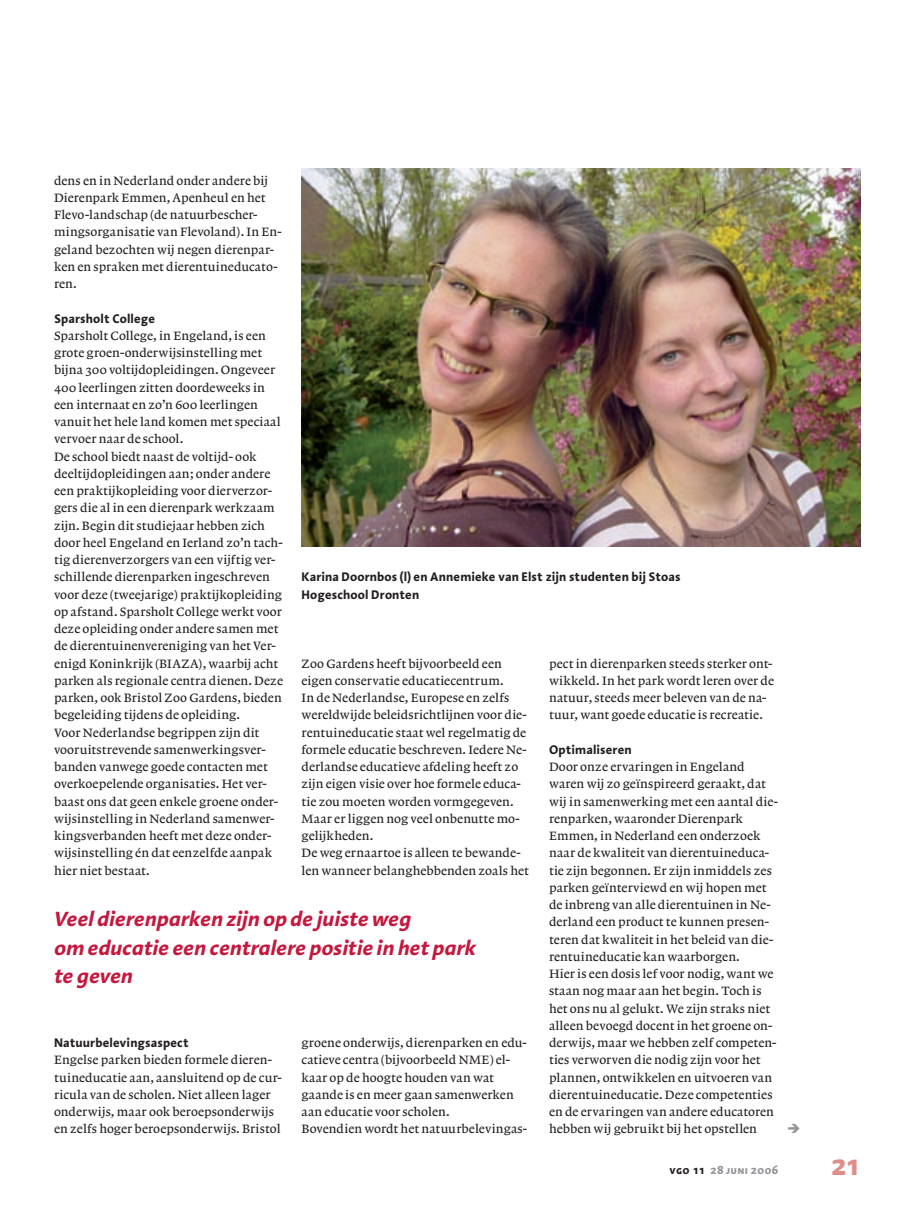
<style>
.page{position:relative;width:915px;height:1212px;background:#fff}
.page>*{position:absolute;margin:0;border:0;box-sizing:border-box;transform-origin:0 0}
.t1{font:700 30px "Linotype Aroma";color:#df8d89}
.t2{font:italic 700 21px/28.5px "Linotype Aroma";letter-spacing:-.005em;color:#c5183f}
.t3{font:500 12.75px/17.2px "Lexicon No 1 Roman A";letter-spacing:.01em;color:#231f20}
.t4{font:700 12.75px/17.2px "Linotype Aroma";letter-spacing:.005em;color:#231f20}
.t5{font:700 12px "Linotype Aroma SC";letter-spacing:.025em;color:#939598}
.s1{color:#231f20}
</style>
<div class="page">
<img style="left:301px;top:168px;width:559px;height:379px">
<p class="t3" style="left:54px;top:172px;width:229px">dens en in Nederland onder andere bij Dierenpark Emmen, Apenheul en het Flevo-landschap (de natuurbescher&shy;mingsorganisatie van Flevoland). In En&shy;geland bezochten wij negen dierenpar&shy;ken en spraken met dierentuineducato&shy;ren.</p>
<p class="t4" style="left:54px;top:309px;width:103px">Sparsholt College</p>
<p class="t3" style="left:54px;top:327px;width:230px">Sparsholt College, in Engeland, is een grote groen-onderwijsinstelling met bijna 300 voltijdopleidingen. Ongeveer 400 leerlingen zitten doordeweeks in een internaat en zo’n 600 leerlingen vanuit het hele land komen met speciaal vervoer naar de school.<br>De school biedt naast de voltijd- ook deeltijdopleidingen aan; onder andere een praktijkopleiding voor dierverzor&shy;gers die al in een dierenpark werkzaam zijn. Begin dit studiejaar hebben zich door heel Engeland en Ierland zo’n tach&shy;tig dierenverzorgers van een vijftig ver&shy;schillende dierenparken ingeschreven voor deze (tweejarige) praktijkopleiding op afstand. Sparsholt College werkt voor deze opleiding onder andere samen met de dierentuinenvereniging van het Ver&shy;enigd Koninkrijk (BIAZA), waarbij acht parken als regionale centra dienen. Deze parken, ook Bristol Zoo Gardens, bieden begeleiding tijdens de opleiding.<br>Voor Nederlandse begrippen zijn dit vooruitstrevende samenwerkingsver&shy;banden vanwege goede contacten met overkoepelende organisaties. Het ver&shy;baast ons dat geen enkele groene onder&shy;wijsinstelling in Nederland samenwer&shy;kingsverbanden heeft met deze onder&shy;wijsinstelling én dat eenzelfde aanpak hier niet bestaat.</p>
<p class="t4" style="left:301px;top:568px;width:380px">Karina Doornbos (l) en Annemieke van Elst zijn studenten bij Stoas<br>Hogeschool Dronten</p>
<p class="t3" style="left:549px;top:655px;width:226px">pect in dierenparken steeds sterker ont&shy;wikkeld. In het park wordt leren over de natuur, steeds meer beleven van de na&shy;tuur, want goede educatie is recreatie.</p>
<p class="t4" style="left:549px;top:740px;width:84px">Optimaliseren</p>
<p class="t3" style="left:549px;top:758px;width:230px">Door onze ervaringen in Engeland waren wij zo geïnspireerd geraakt, dat wij in samenwerking met een aantal die&shy;renparken, waaronder Dierenpark Emmen, in Nederland een onderzoek naar de kwaliteit van dierentuineduca&shy;tie zijn begonnen. Er zijn inmiddels zes parken geïnterviewd en wij hopen met de inbreng van alle dierentuinen in Ne&shy;derland een product te kunnen presen&shy;teren dat kwaliteit in het beleid van die&shy;rentuineducatie kan waarborgen.<br>Hier is een dosis lef voor nodig, want we staan nog maar aan het begin. Toch is het ons nu al gelukt. We zijn straks niet alleen bevoegd docent in het groene on&shy;derwijs, maar we hebben zelf competen&shy;ties verworven die nodig zijn voor het plannen, ontwikkelen en uitvoeren van dierentuineducatie. Deze competenties en de ervaringen van andere educatoren hebben wij gebruikt bij het opstellen</p>
<p class="t3" style="left:301px;top:655px;width:229px">Zoo Gardens heeft bijvoorbeeld een eigen conservatie educatiecentrum.<br>In de Nederlandse, Europese en zelfs wereldwijde beleidsrichtlijnen voor die&shy;rentuineducatie staat wel regelmatig de formele educatie beschreven. Iedere Ne&shy;derlandse educatieve afdeling heeft zo zijn eigen visie over hoe formele educa&shy;tie zou moeten worden vormgegeven.<br>Maar er liggen nog veel onbenutte mo&shy;gelijkheden.<br>De weg ernaartoe is alleen te bewande&shy;len wanneer belanghebbenden zoals het</p>
<h2 class="t2" style="left:54px;top:904px;width:423px">Veel dierenparken zijn op de juiste weg<br>om educatie een centralere positie in het park te geven</h2>
<p class="t4" style="left:54px;top:1034px;width:136px">Natuurbelevingsaspect</p>
<p class="t3" style="left:54px;top:1051px;width:229px">Engelse parken bieden formele dieren&shy;tuineducatie aan, aansluitend op de cur&shy;ricula van de scholen. Niet alleen lager onderwijs, maar ook beroepsonderwijs en zelfs hoger beroepsonderwijs. Bristol</p>
<p class="t3" style="left:301px;top:1034px;width:227px">groene onderwijs, dierenparken en edu&shy;catieve centra (bijvoorbeeld NME) el&shy;kaar op de hoogte houden van wat gaande is en meer gaan samenwerken aan educatie voor scholen.<br>Bovendien wordt het natuurbelevingas-</p>
<p class="t5" style="left:669px;top:1162px;width:110px"><span class="s1">vgo 11</span> 28 juni 2006</p>
<h1 class="t1" style="left:830px;top:1144px;width:32px">21</h1>
</div>
